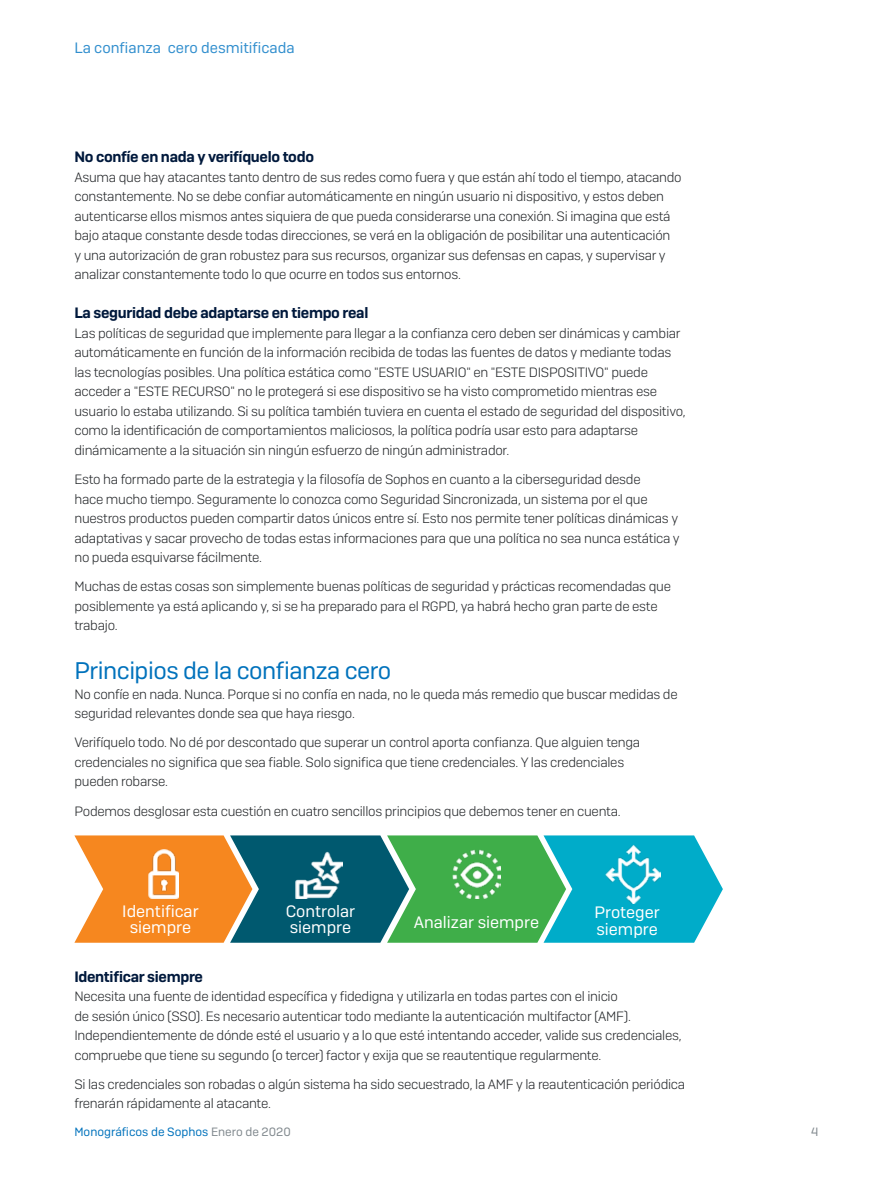
<style>
.page{position:relative;width:893px;height:1191px;background:#fff}
.page>*{position:absolute;margin:0;border:0;box-sizing:border-box;transform-origin:0 0}
.t1{font:24px "Sophos Sans";letter-spacing:-.02em;color:#0072bc}
.t2{font:16.5px/16.5px "Sophos Sans";color:#fff}
.t3{font:600 15px "Sophos Sans";letter-spacing:-.02em;color:#00193c}
.t4{font:15px "Sophos Sans";color:#328fce}
.t5{font:300 13.5px/19.5px "Sophos Sans";letter-spacing:-.02em;color:#232629}
.t6{font:12px "Sophos Sans";color:#0072bc}
.t7{font:12px "Sophos Sans";color:#81898e}
.s1{color:#81898e}
</style>
<div class="page">
<svg style="left:74px;top:835px;width:649px;height:107px;background:#619873"></svg>
<img style="left:149px;top:849px;width:29px;height:49px">
<img style="left:295px;top:851px;width:48px;height:48px">
<img style="left:452px;top:849px;width:49px;height:49px">
<img style="left:605px;top:844px;width:56px;height:59px">
<p class="t4" style="left:74px;top:39px;width:222px">La confianza cero desmitificada</p>
<p class="t3" style="left:74px;top:148px;width:241px">No confíe en nada y verifíquelo todo</p>
<p class="t5" style="left:74px;top:167px;width:609px">Asuma que hay atacantes tanto dentro de sus redes como fuera y que están ahí todo el tiempo, atacando constantemente. No se debe confiar automáticamente en ningún usuario ni dispositivo, y estos deben autenticarse ellos mismos antes siquiera de que pueda considerarse una conexión. Si imagina que está bajo ataque constante desde todas direcciones, se verá en la obligación de posibilitar una autenticación<br>y una autorización de gran robustez para sus recursos, organizar sus defensas en capas, y supervisar y analizar constantemente todo lo que ocurre en todos sus entornos.</p>
<p class="t3" style="left:74px;top:304px;width:295px">La seguridad debe adaptarse en tiempo real</p>
<p class="t5" style="left:74px;top:323px;width:613px">Las políticas de seguridad que implemente para llegar a la confianza cero deben ser dinámicas y cambiar automáticamente en función de la información recibida de todas las fuentes de datos y mediante todas las tecnologías posibles. Una política estática como "ESTE USUARIO" en "ESTE DISPOSITIVO" puede acceder a "ESTE RECURSO" no le protegerá si ese dispositivo se ha visto comprometido mientras ese usuario lo estaba utilizando. Si su política también tuviera en cuenta el estado de seguridad del dispositivo, como la identificación de comportamientos maliciosos, la política podría usar esto para adaptarse dinámicamente a la situación sin ningún esfuerzo de ningún administrador.</p>
<p class="t5" style="left:74px;top:469px;width:607px">Esto ha formado parte de la estrategia y la filosofía de Sophos en cuanto a la ciberseguridad desde<br>hace mucho tiempo. Seguramente lo conozca como Seguridad Sincronizada, un sistema por el que nuestros productos pueden compartir datos únicos entre sí. Esto nos permite tener políticas dinámicas y adaptativas y sacar provecho de todas estas informaciones para que una política no sea nunca estática y no pueda esquivarse fácilmente.</p>
<p class="t5" style="left:74px;top:576px;width:598px">Muchas de estas cosas son simplemente buenas políticas de seguridad y prácticas recomendadas que posiblemente ya está aplicando y, si se ha preparado para el RGPD, ya habrá hecho gran parte de este trabajo.</p>
<h1 class="t1" style="left:74px;top:656px;width:318px">Principios de la confianza cero</h1>
<p class="t5" style="left:74px;top:684px;width:605px">No confíe en nada. Nunca. Porque si no confía en nada, no le queda más remedio que buscar medidas de seguridad relevantes donde sea que haya riesgo.</p>
<p class="t5" style="left:74px;top:732px;width:567px">Verifíquelo todo. No dé por descontado que superar un control aporta confianza. Que alguien tenga credenciales no significa que sea fiable. Solo significa que tiene credenciales. Y las credenciales pueden robarse.</p>
<p class="t5" style="left:74px;top:801px;width:548px">Podemos desglosar esta cuestión en cuatro sencillos principios que debemos tener en cuenta.</p>
<p class="t2" style="left:122px;top:902px;width:78px;text-align:center">Identificar siempre</p>
<p class="t2" style="left:286px;top:902px;width:71px">Controlar siempre</p>
<p class="t2" style="left:414px;top:914px;width:127px">Analizar siempre</p>
<p class="t2" style="left:594px;top:904px;width:67px">Proteger siempre</p>
<p class="t3" style="left:74px;top:967px;width:130px">Identificar siempre</p>
<p class="t5" style="left:74px;top:986px;width:609px">Necesita una fuente de identidad específica y fidedigna y utilizarla en todas partes con el inicio<br>de sesión único (SSO). Es necesario autenticar todo mediante la autenticación multifactor (AMF).<br>Independientemente de dónde esté el usuario y a lo que esté intentando acceder, valide sus credenciales, compruebe que tiene su segundo (o tercer) factor y exija que se reautentique regularmente.</p>
<p class="t5" style="left:74px;top:1074px;width:612px">Si las credenciales son robadas o algún sistema ha sido secuestrado, la AMF y la reautenticación periódica frenarán rápidamente al atacante.</p>
<p class="t6" style="left:74px;top:1124px;width:218px">Monográficos de Sophos <span class="s1">Enero de 2020</span></p>
<p class="t7" style="left:811px;top:1124px;width:9px">4</p>
</div>
